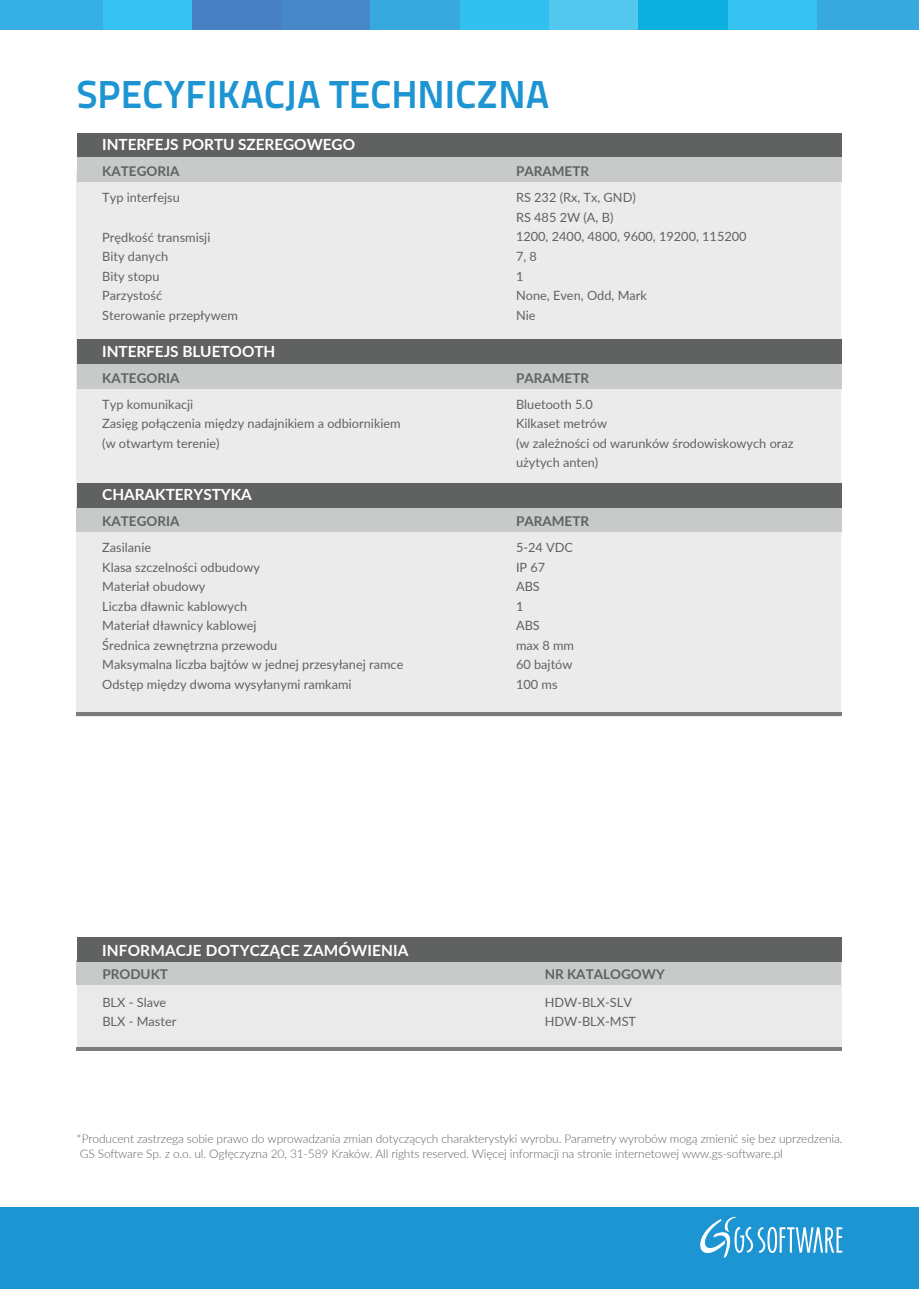
<style>
.page{position:relative;width:919px;height:1289px;background:#fff}
.page>*{position:absolute;margin:0;border:0;box-sizing:border-box;transform-origin:0 0}
.t1{font:700 39px "Titillium Text 22 L";color:#1d95d3}
.t2{font:700 15.45px "Lato";letter-spacing:-.005em;color:#fff}
.t3{font:700 13.5px "Lato";color:#606262}
.t4{font:12.75px/19.5px "Lato";color:#606262}
.t5{font:300 12px/15px "Lato";letter-spacing:-.01em;color:#606262}
</style>
<div class="page">
<div style="left:0;top:1206px;width:918px;height:82px;background:#1d95d3"></div>
<svg style="left:700px;top:1216px;width:142px;height:42px"></svg>
<div style="left:816px;top:0;width:102px;height:30px;background:#37a9df"></div>
<div style="left:727px;top:0;width:89px;height:30px;background:#36c3f2"></div>
<div style="left:638px;top:0;width:89px;height:30px;background:#0cafdd"></div>
<div style="left:548px;top:0;width:90px;height:30px;background:#53c8ee"></div>
<div style="left:459px;top:0;width:89px;height:30px;background:#31c0f0"></div>
<div style="left:370px;top:0;width:89px;height:30px;background:#37a9df"></div>
<div style="left:281px;top:0;width:89px;height:30px;background:#4789c8"></div>
<div style="left:191px;top:0;width:90px;height:30px;background:#4680c2"></div>
<div style="left:102px;top:0;width:89px;height:30px;background:#36c3f2"></div>
<div style="left:0;top:0;width:102px;height:30px;background:#36b0e4"></div>
<div style="left:77px;top:182px;width:764px;height:530px;background:#ebebec"></div>
<div style="left:77px;top:133px;width:764px;height:24px;background:#606262"></div>
<div style="left:77px;top:157px;width:764px;height:25px;background:#c8cac9"></div>
<hr style="left:77px;top:712px;width:765px;height:4px;background:#7b7d7d">
<div style="left:77px;top:364px;width:764px;height:24px;background:#c8cac9"></div>
<div style="left:77px;top:340px;width:764px;height:24px;background:#606262"></div>
<div style="left:77px;top:507px;width:764px;height:25px;background:#c8cac9"></div>
<div style="left:77px;top:483px;width:764px;height:24px;background:#606262"></div>
<div style="left:77px;top:961px;width:764px;height:90px;background:#eaeaea"></div>
<div style="left:77px;top:960px;width:763px;height:25px;background:#c8cac9"></div>
<div style="left:77px;top:936px;width:764px;height:25px;background:#606262"></div>
<hr style="left:77px;top:1047px;width:765px;height:4px;background:#7b7d7d">
<h1 class="t1" style="left:77px;top:64px;width:474px">SPECYFIKACJA TECHNICZNA</h1>
<p class="t2" style="left:102px;top:133px;width:254px">INTERFEJS PORTU SZEREGOWEGO</p>
<p class="t3" style="left:102px;top:161px;width:79px">KATEGORIA</p>
<p class="t3" style="left:516px;top:161px;width:75px">PARAMETR</p>
<p class="t4" style="left:102px;top:187px;width:79px">Typ interfejsu</p>
<p class="t4" style="left:102px;top:226px;width:137px">Prędkość transmisji<br>Bity danych<br>Bity stopu<br>Parzystość<br>Sterowanie przepływem</p>
<p class="t2" style="left:102px;top:340px;width:175px">INTERFEJS BLUETOOTH</p>
<p class="t4" style="left:516px;top:187px;width:232px">RS 232 (Rx, Tx, GND)<br>RS 485 2W (A, B)<br>1200, 2400, 4800, 9600, 19200, 115200<br>7, 8<br>1<br>None, Even, Odd, Mark<br>Nie</p>
<p class="t3" style="left:102px;top:368px;width:79px">KATEGORIA</p>
<p class="t3" style="left:516px;top:368px;width:75px">PARAMETR</p>
<p class="t4" style="left:102px;top:393px;width:300px">Typ komunikacji<br>Zasięg połączenia między nadajnikiem a odbiornikiem (w otwartym terenie)</p>
<p class="t4" style="left:516px;top:393px;width:279px">Bluetooth 5.0<br>Kilkaset metrów<br>(w zależności od warunków środowiskowych oraz użytych anten)</p>
<p class="t2" style="left:102px;top:483px;width:151px">CHARAKTERYSTYKA</p>
<p class="t3" style="left:102px;top:511px;width:79px">KATEGORIA</p>
<p class="t3" style="left:516px;top:511px;width:75px">PARAMETR</p>
<p class="t4" style="left:102px;top:537px;width:302px">Zasilanie<br>Klasa szczelności odbudowy<br>Materiał obudowy<br>Liczba dławnic kablowych<br>Materiał dławnicy kablowej<br>Średnica zewnętrzna przewodu<br>Maksymalna liczba bajtów w jednej przesyłanej ramce<br>Odstęp między dwoma wysyłanymi ramkami</p>
<p class="t4" style="left:516px;top:537px;width:60px">5-24 VDC<br>IP 67<br>ABS<br>1<br>ABS<br>max 8 mm<br>60 bajtów<br>100 ms</p>
<p class="t2" style="left:102px;top:938px;width:308px">INFORMACJE DOTYCZĄCE ZAMÓWIENIA</p>
<p class="t3" style="left:102px;top:964px;width:67px">PRODUKT</p>
<p class="t4" style="left:102px;top:991px;width:75px">BLX - Slave<br>BLX - Master</p>
<p class="t4" style="left:544px;top:991px;width:93px">HDW-BLX-SLV<br>HDW-BLX-MST</p>
<p class="t3" style="left:544px;top:964px;width:122px">NR KATALOGOWY</p>
<p class="t5" style="left:77px;top:1130px;width:767px">*Producent zastrzega sobie prawo do wprowadzania zmian dotyczących charakterystyki wyrobu. Parametry wyrobów mogą zmienić się bez uprzedzenia.<br>GS Software Sp. z o.o. ul. Ogłęczyzna 20, 31-589 Kraków. All rights reserved. Więcej informacji na stronie internetowej www.gs-software.pl</p>
</div>
